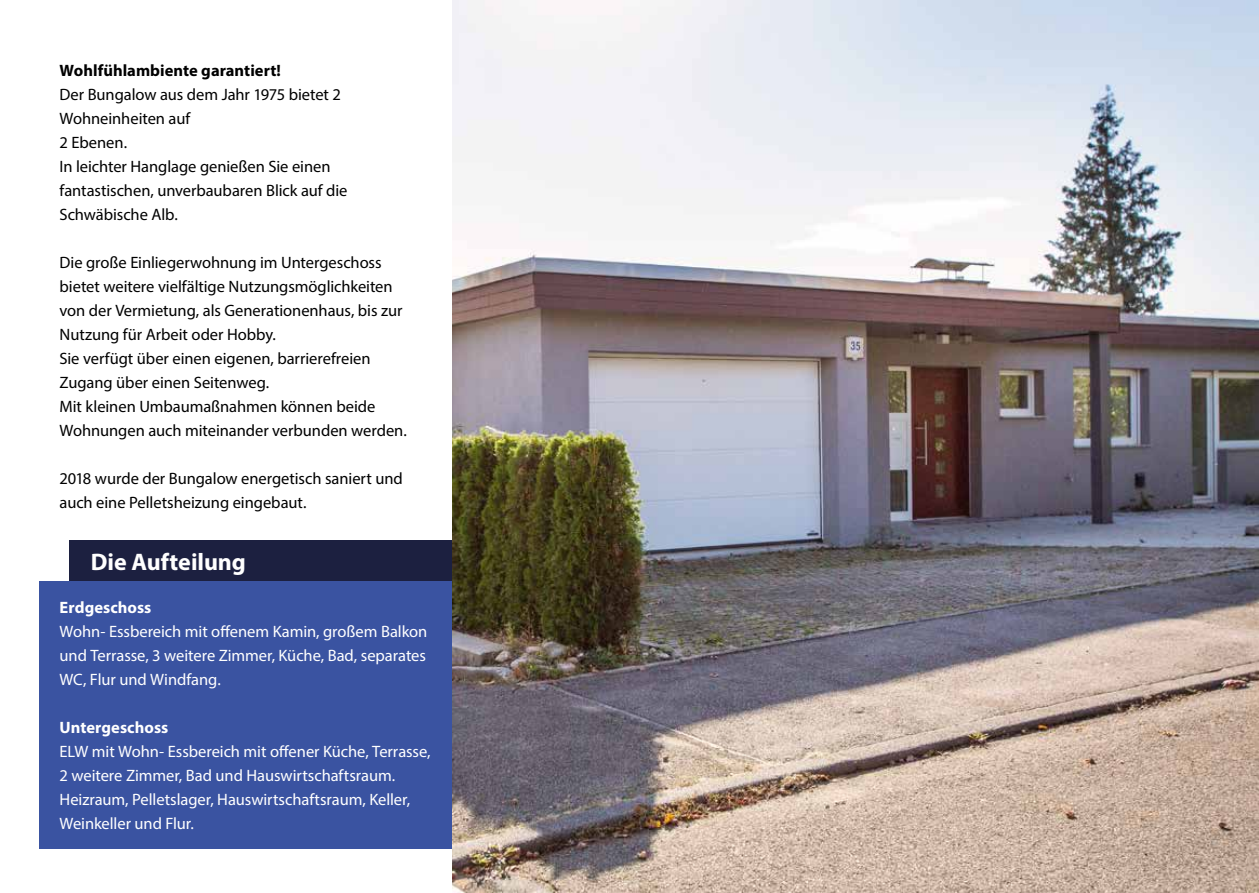
<style>
.page{position:relative;width:1259px;height:893px;background:#fff}
.page>*{position:absolute;margin:0;border:0;box-sizing:border-box;transform-origin:0 0}
.t1{font:700 24px "Myriad Pro";letter-spacing:-.005em;color:#fff}
.t2{font:16.5px/24px "Myriad Pro";letter-spacing:-.005em;color:#000}
.t3{font:16.5px/24px "Myriad Pro";letter-spacing:-.005em;color:#fff;text-align:justify}
.t4{font:700 16.5px "Myriad Pro";color:#000}
.t5{font:700 16.5px "Myriad Pro";color:#fff}
</style>
<div class="page">
<div style="left:69px;top:540px;width:383px;height:43px;background:#1c2040"></div>
<div style="left:40px;top:581px;width:412px;height:268px;background:#3a53a1"></div>
<img style="left:452px;top:0;width:807px;height:893px">
<p class="t4" style="left:60px;top:60px;width:223px">Wohlfühlambiente garantiert!</p>
<p class="t2" style="left:60px;top:82px;width:289px">Der Bungalow aus dem Jahr 1975 bietet 2<br>Wohneinheiten auf<br>2 Ebenen.<br>In leichter Hanglage genießen Sie einen fantastischen, unverbaubaren Blick auf die<br>Schwäbische Alb.</p>
<p class="t2" style="left:60px;top:250px;width:349px">Die große Einliegerwohnung im Untergeschoss bietet weitere vielfältige Nutzungsmöglichkeiten von der Vermietung, als Generationenhaus, bis zur Nutzung für Arbeit oder Hobby.<br>Sie verfügt über einen eigenen, barrierefreien Zugang über einen Seitenweg.<br>Mit kleinen Umbaumaßnahmen können beide Wohnungen auch miteinander verbunden werden.</p>
<p class="t2" style="left:60px;top:466px;width:345px">2018 wurde der Bungalow energetisch saniert und auch eine Pelletsheizung eingebaut.</p>
<h1 class="t1" style="left:91px;top:547px;width:157px">Die Aufteilung</h1>
<p class="t5" style="left:60px;top:597px;width:93px">Erdgeschoss</p>
<p class="t3" style="left:60px;top:620px;width:369px">Wohn- Essbereich mit offenem Kamin, großem Balkon und Terrasse, 3 weitere Zimmer, Küche, Bad, separates WC, Flur und Windfang.</p>
<p class="t5" style="left:60px;top:717px;width:110px">Untergeschoss</p>
<p class="t3" style="left:60px;top:740px;width:372px;text-align:left">ELW mit Wohn- Essbereich mit offener Küche, Terrasse, 2 weitere Zimmer, Bad und Hauswirtschaftsraum.<br>Heizraum, Pelletslager, Hauswirtschaftsraum, Keller, Weinkeller und Flur.</p>
</div>
